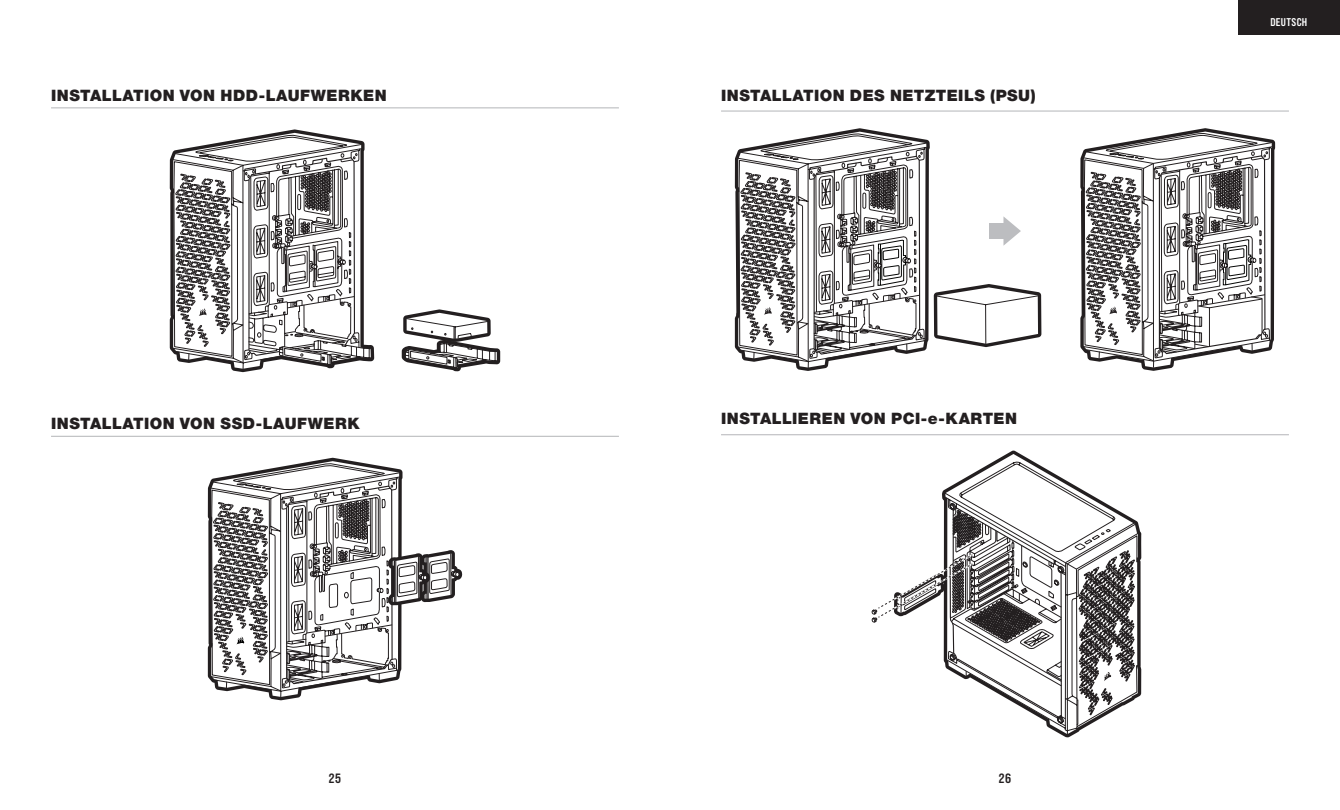
<style>
.page{position:relative;width:1340px;height:810px;background:#fff}
.page>*{position:absolute;margin:0;border:0;box-sizing:border-box;transform-origin:0 0}
.t1{font:900 15.75px "Helvetica Neue LT Pro";letter-spacing:.03em;color:#231f20}
.t2{font:13.5px "Bebas Neue Pro Sm E Bd";color:#231f20}
.t3{font:11.25px "Bebas Neue Pro Sm E Bd";letter-spacing:.03em;color:#fff}
</style>
<div class="page">
<div style="left:1237px;top:0;width:102px;height:34px;background:#231f20"></div>
<svg style="left:933px;top:292px;width:3px;height:46px"></svg>
<svg style="left:1142px;top:140px;width:133px;height:231px"></svg>
<svg style="left:737px;top:128px;width:191px;height:243px"></svg>
<svg style="left:936px;top:154px;width:146px;height:196px"></svg>
<svg style="left:1082px;top:128px;width:191px;height:240px"></svg>
<svg style="left:1085px;top:151px;width:185px;height:207px"></svg>
<svg style="left:739px;top:142px;width:188px;height:220px"></svg>
<div style="left:989px;top:223px;width:16px;height:16px;background:#bcbdc0"></div>
<svg style="left:1003px;top:216px;width:17px;height:30px"></svg>
<svg style="left:170px;top:129px;width:195px;height:223px"></svg>
<svg style="left:447px;top:348px;width:53px;height:23px"></svg>
<svg style="left:172px;top:135px;width:191px;height:237px"></svg>
<svg style="left:175px;top:153px;width:323px;height:216px"></svg>
<svg style="left:174px;top:144px;width:189px;height:220px"></svg>
<svg style="left:210px;top:479px;width:92px;height:221px"></svg>
<svg style="left:212px;top:458px;width:250px;height:234px"></svg>
<svg style="left:942px;top:451px;width:199px;height:246px"></svg>
<svg style="left:944px;top:461px;width:195px;height:236px"></svg>
<svg style="left:871px;top:493px;width:267px;height:244px"></svg>
<hr style="left:51px;top:436px;width:568px;height:1px;background:#bcbdc0">
<hr style="left:721px;top:110px;width:567px;height:2px;background:#bcbdc0">
<hr style="left:721px;top:434px;width:567px;height:1px;background:#bcbdc0">
<hr style="left:51px;top:107px;width:568px;height:1px;background:#bcbdc0">
<p class="t1" style="left:51px;top:85px;width:337px">INSTALLATION VON HDD-LAUFWERKEN</p>
<p class="t1" style="left:51px;top:414px;width:310px">INSTALLATION VON SSD-LAUFWERK</p>
<p class="t1" style="left:721px;top:85px;width:316px">INSTALLATION DES NETZTEILS (PSU)</p>
<p class="t1" style="left:721px;top:409px;width:297px">INSTALLIEREN VON PCI-e-KARTEN</p>
<p class="t2" style="left:329px;top:771px;width:14px">25</p>
<p class="t2" style="left:998px;top:771px;width:14px">26</p>
<p class="t3" style="left:1270px;top:15px;width:38px">DEUTSCH</p>
</div>
